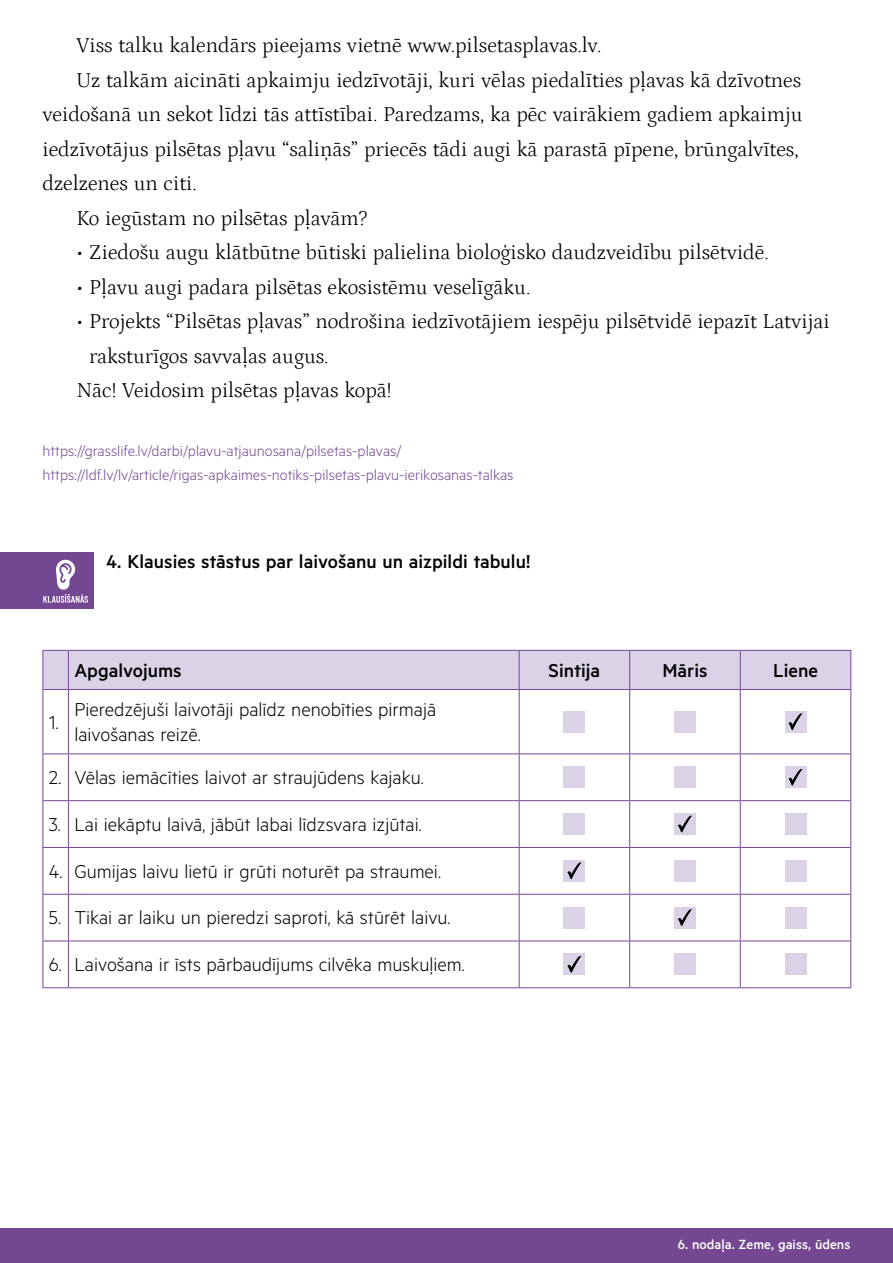
<style>
.page{position:relative;width:893px;height:1263px;background:#fff}
.page>*{position:absolute;margin:0;border:0;box-sizing:border-box;transform-origin:0 0}
.t1{font:300 21px "Petrona";color:#000}
.t2{font:300 21px/25.2px "Metric";color:#000}
.t3{font:500 21px "Metric";color:#000}
.t4{font:300 16.5px/24px "Metric";color:#744792}
.t5{font:500 15px "Metric";color:#fff}
</style>
<div class="page">
<div style="left:0;top:1229px;width:893px;height:34px;background:#744792"></div>
<div style="left:43px;top:650px;width:808px;height:40px;background:#dbd2e8"></div>
<hr style="left:43px;top:690px;width:1px;height:63px;background:#744792">
<hr style="left:68px;top:689px;width:451px;height:1px;background:#744792">
<hr style="left:68px;top:690px;width:1px;height:63px;background:#744792">
<hr style="left:519px;top:689px;width:111px;height:1px;background:#744792">
<hr style="left:519px;top:690px;width:1px;height:63px;background:#744792">
<hr style="left:630px;top:689px;width:110px;height:1px;background:#744792">
<hr style="left:629px;top:690px;width:1px;height:63px;background:#744792">
<hr style="left:740px;top:689px;width:111px;height:1px;background:#744792">
<hr style="left:740px;top:690px;width:1px;height:63px;background:#744792">
<hr style="left:850px;top:690px;width:1px;height:63px;background:#744792">
<svg style="left:43px;top:753px;width:25px;height:1px"></svg>
<hr style="left:43px;top:754px;width:1px;height:46px;background:#744792">
<hr style="left:68px;top:753px;width:451px;height:1px;background:#744792">
<hr style="left:68px;top:754px;width:1px;height:46px;background:#744792">
<hr style="left:519px;top:753px;width:111px;height:1px;background:#744792">
<hr style="left:519px;top:754px;width:1px;height:46px;background:#744792">
<hr style="left:630px;top:753px;width:110px;height:1px;background:#744792">
<hr style="left:629px;top:754px;width:1px;height:46px;background:#744792">
<hr style="left:740px;top:753px;width:111px;height:1px;background:#744792">
<hr style="left:740px;top:754px;width:1px;height:46px;background:#744792">
<hr style="left:850px;top:754px;width:1px;height:46px;background:#744792">
<svg style="left:43px;top:800px;width:25px;height:1px"></svg>
<hr style="left:43px;top:801px;width:1px;height:46px;background:#744792">
<hr style="left:68px;top:800px;width:451px;height:1px;background:#744792">
<hr style="left:68px;top:801px;width:1px;height:46px;background:#744792">
<hr style="left:519px;top:800px;width:111px;height:1px;background:#744792">
<hr style="left:519px;top:801px;width:1px;height:46px;background:#744792">
<hr style="left:630px;top:800px;width:110px;height:1px;background:#744792">
<hr style="left:629px;top:801px;width:1px;height:46px;background:#744792">
<hr style="left:740px;top:800px;width:111px;height:1px;background:#744792">
<hr style="left:740px;top:801px;width:1px;height:46px;background:#744792">
<hr style="left:850px;top:801px;width:1px;height:46px;background:#744792">
<svg style="left:43px;top:847px;width:25px;height:1px"></svg>
<hr style="left:43px;top:848px;width:1px;height:46px;background:#744792">
<hr style="left:68px;top:847px;width:451px;height:1px;background:#744792">
<hr style="left:68px;top:848px;width:1px;height:46px;background:#744792">
<hr style="left:519px;top:847px;width:111px;height:1px;background:#744792">
<hr style="left:519px;top:848px;width:1px;height:46px;background:#744792">
<hr style="left:630px;top:847px;width:110px;height:1px;background:#744792">
<hr style="left:629px;top:848px;width:1px;height:46px;background:#744792">
<hr style="left:740px;top:847px;width:111px;height:1px;background:#744792">
<hr style="left:740px;top:848px;width:1px;height:46px;background:#744792">
<hr style="left:850px;top:848px;width:1px;height:46px;background:#744792">
<svg style="left:44px;top:894px;width:24px;height:1px"></svg>
<hr style="left:43px;top:894px;width:1px;height:47px;background:#744792">
<hr style="left:68px;top:894px;width:451px;height:1px;background:#744792">
<hr style="left:68px;top:894px;width:1px;height:47px;background:#744792">
<hr style="left:519px;top:894px;width:111px;height:1px;background:#744792">
<hr style="left:519px;top:894px;width:1px;height:47px;background:#744792">
<hr style="left:630px;top:894px;width:110px;height:1px;background:#744792">
<hr style="left:629px;top:894px;width:1px;height:47px;background:#744792">
<hr style="left:740px;top:894px;width:111px;height:1px;background:#744792">
<hr style="left:740px;top:894px;width:1px;height:47px;background:#744792">
<hr style="left:850px;top:894px;width:1px;height:47px;background:#744792">
<svg style="left:44px;top:941px;width:24px;height:1px"></svg>
<hr style="left:43px;top:941px;width:1px;height:46px;background:#744792">
<hr style="left:68px;top:941px;width:451px;height:1px;background:#744792">
<hr style="left:68px;top:941px;width:1px;height:46px;background:#744792">
<hr style="left:519px;top:941px;width:111px;height:1px;background:#744792">
<hr style="left:519px;top:941px;width:1px;height:46px;background:#744792">
<hr style="left:630px;top:941px;width:110px;height:1px;background:#744792">
<hr style="left:629px;top:941px;width:1px;height:46px;background:#744792">
<hr style="left:740px;top:941px;width:111px;height:1px;background:#744792">
<hr style="left:740px;top:941px;width:1px;height:46px;background:#744792">
<hr style="left:850px;top:941px;width:1px;height:46px;background:#744792">
<svg style="left:43px;top:987px;width:25px;height:1px"></svg>
<hr style="left:68px;top:987px;width:451px;height:1px;background:#744792">
<hr style="left:519px;top:987px;width:111px;height:1px;background:#744792">
<hr style="left:630px;top:987px;width:110px;height:1px;background:#744792">
<hr style="left:740px;top:987px;width:111px;height:1px;background:#744792">
<div style="left:564px;top:711px;width:21px;height:21px;background:#dbd2e8"></div>
<div style="left:674px;top:711px;width:22px;height:21px;background:#dbd2e8"></div>
<div style="left:785px;top:711px;width:21px;height:21px;background:#dbd2e8"></div>
<svg style="left:788px;top:713px;width:15px;height:17px"></svg>
<div style="left:564px;top:767px;width:21px;height:21px;background:#dbd2e8"></div>
<div style="left:674px;top:767px;width:22px;height:21px;background:#dbd2e8"></div>
<div style="left:785px;top:767px;width:21px;height:21px;background:#dbd2e8"></div>
<svg style="left:788px;top:769px;width:15px;height:17px"></svg>
<div style="left:564px;top:813px;width:21px;height:22px;background:#dbd2e8"></div>
<div style="left:674px;top:813px;width:22px;height:22px;background:#dbd2e8"></div>
<svg style="left:678px;top:816px;width:14px;height:17px"></svg>
<div style="left:785px;top:813px;width:21px;height:22px;background:#dbd2e8"></div>
<div style="left:564px;top:860px;width:21px;height:21px;background:#dbd2e8"></div>
<svg style="left:567px;top:862px;width:14px;height:17px"></svg>
<div style="left:674px;top:860px;width:22px;height:21px;background:#dbd2e8"></div>
<div style="left:785px;top:860px;width:21px;height:21px;background:#dbd2e8"></div>
<div style="left:564px;top:907px;width:21px;height:21px;background:#dbd2e8"></div>
<div style="left:674px;top:907px;width:22px;height:21px;background:#dbd2e8"></div>
<svg style="left:678px;top:909px;width:14px;height:17px"></svg>
<div style="left:785px;top:907px;width:21px;height:21px;background:#dbd2e8"></div>
<div style="left:564px;top:954px;width:21px;height:21px;background:#dbd2e8"></div>
<svg style="left:567px;top:956px;width:14px;height:17px"></svg>
<div style="left:674px;top:954px;width:22px;height:21px;background:#dbd2e8"></div>
<div style="left:785px;top:954px;width:21px;height:21px;background:#dbd2e8"></div>
<div style="left:0;top:553px;width:94px;height:56px;background:#744792"></div>
<svg style="left:43px;top:560px;width:45px;height:43px"></svg>
<p class="t1" style="left:77px;top:29px;width:526px">Viss talku kalendārs pieejams vietnē www.pilsetasplavas.lv.</p>
<p class="t1" style="left:77px;top:64px;width:726px">Uz talkām aicināti apkaimju iedzīvotāji, kuri vēlas piedalīties pļavas kā dzīvotnes</p>
<p class="t1" style="left:43px;top:98px;width:761px">veidošanā un sekot līdzi tās attīstībai. Paredzams, ka pēc vairākiem gadiem apkaimju</p>
<p class="t1" style="left:43px;top:133px;width:758px">iedzīvotājus pilsētas pļavu “saliņās” priecēs tādi augi kā parastā pīpene, brūngalvītes,</p>
<p class="t1" style="left:43px;top:167px;width:156px">dzelzenes un citi.</p>
<p class="t1" style="left:77px;top:202px;width:293px">Ko iegūstam no pilsētas pļavām?</p>
<p class="t1" style="left:77px;top:236px;width:694px">• Ziedošu augu klātbūtne būtiski palielina bioloģisko daudzveidību pilsētvidē.</p>
<p class="t1" style="left:77px;top:271px;width:455px">• Pļavu augi padara pilsētas ekosistēmu veselīgāku.</p>
<p class="t1" style="left:77px;top:305px;width:754px">• Projekts “Pilsētas pļavas” nodrošina iedzīvotājiem iespēju pilsētvidē iepazīt Latvijai</p>
<p class="t1" style="left:89px;top:340px;width:241px">raksturīgos savvaļas augus.</p>
<p class="t1" style="left:77px;top:374px;width:317px">Nāc! Veidosim pilsētas pļavas kopā!</p>
<p class="t4" style="left:43px;top:438px;width:472px">https://grasslife.lv/darbi/plavu-atjaunosana/pilsetas-plavas/ https://ldf.lv/lv/article/rigas-apkaimes-notiks-pilsetas-plavu-ierikosanas-talkas</p>
<p class="t3" style="left:106px;top:549px;width:425px">4. Klausies stāstus par laivošanu un aizpildi tabulu!</p>
<p class="t3" style="left:74px;top:658px;width:109px">Apgalvojums</p>
<p class="t3" style="left:549px;top:658px;width:53px">Sintija</p>
<p class="t3" style="left:662px;top:658px;width:47px">Māris</p>
<p class="t3" style="left:773px;top:658px;width:46px">Liene</p>
<p class="t2" style="left:74px;top:696px;width:363px">Pieredzējuši laivotāji palīdz nenobīties pirmajā laivošanas reizē.</p>
<p class="t2" style="left:49px;top:764px;width:376px">2. Vēlas iemācīties laivot ar straujūdens kajaku.</p>
<p class="t2" style="left:49px;top:811px;width:374px">3. Lai iekāptu laivā, jābūt labai līdzsvara izjūtai.</p>
<p class="t2" style="left:49px;top:858px;width:394px">4. Gumijas laivu lietū ir grūti noturēt pa straumei.</p>
<p class="t2" style="left:49px;top:904px;width:403px">5. Tikai ar laiku un pieredzi saproti, kā stūrēt laivu.</p>
<p class="t2" style="left:49px;top:951px;width:417px">6. Laivošana ir īsts pārbaudījums cilvēka muskuļiem.</p>
<p class="t2" style="left:49px;top:708px;width:11px">1.</p>
<p class="t5" style="left:678px;top:1236px;width:174px">6. nodaļa. Zeme, gaiss, ūdens</p>
</div>
